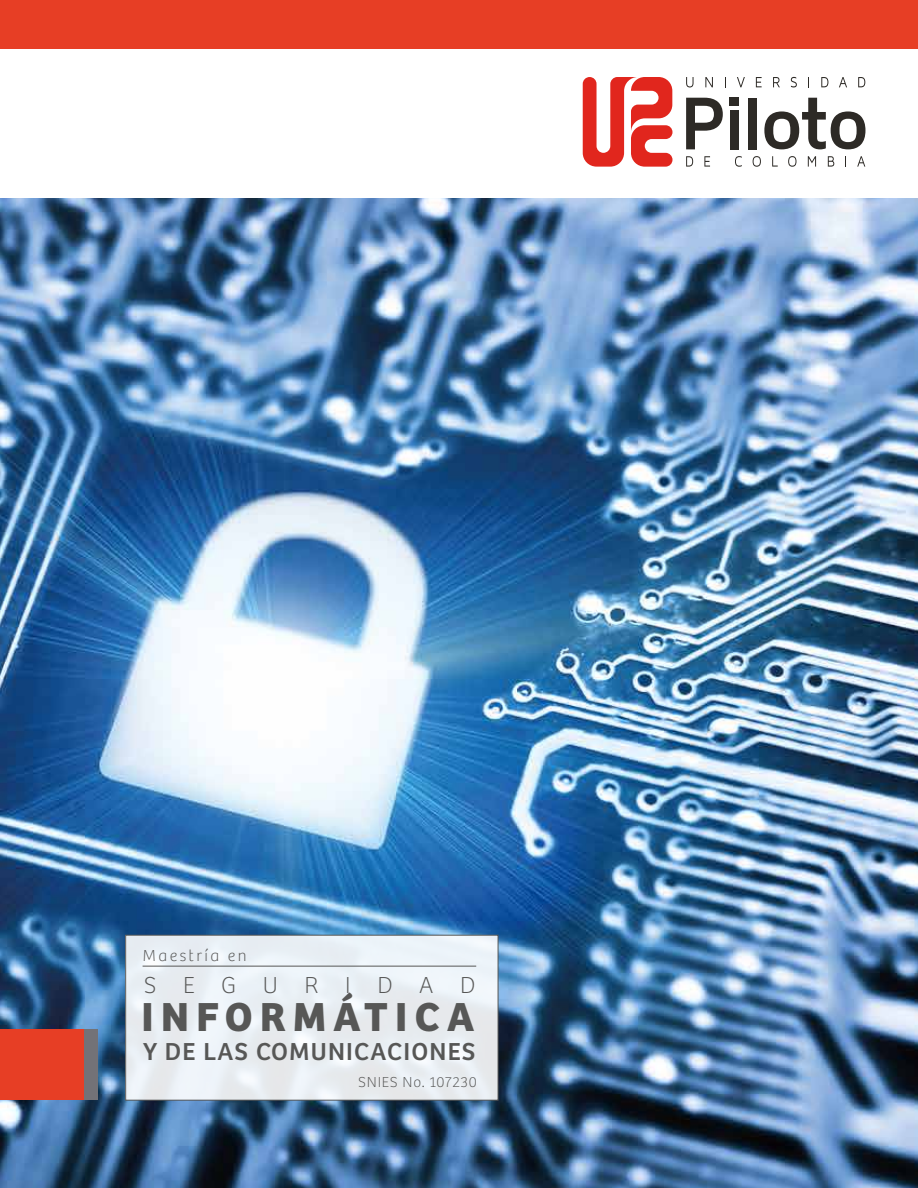
<style>
.page{position:relative;width:918px;height:1188px;background:#e73e25}
.page>*{position:absolute;margin:0;border:0;box-sizing:border-box;transform-origin:0 0}
.t1{font:700 42px "Bree";letter-spacing:.175em;color:#575756}
.t2{font:25.5px "Bree";letter-spacing:.05em;color:#575756}
.t3{font:100 24px "Bree";letter-spacing:1.115em;color:#575756}
.t4{font:100 16.5px "Bree";letter-spacing:.15em;color:#575756}
.t5{font:100 15px "Bree";letter-spacing:.05em;color:#575756}
</style>
<div class="page">
<img style="left:0;top:198px;width:918px;height:990px">
<div style="left:0;top:49px;width:918px;height:149px;background:#fff"></div>
<svg style="left:583px;top:77px;width:89px;height:90px"></svg>
<svg style="left:686px;top:98px;width:37px;height:51px"></svg>
<svg style="left:686px;top:156px;width:7px;height:11px"></svg>
<svg style="left:704px;top:156px;width:6px;height:11px"></svg>
<svg style="left:735px;top:156px;width:7px;height:11px"></svg>
<svg style="left:753px;top:156px;width:8px;height:11px"></svg>
<svg style="left:772px;top:156px;width:6px;height:11px"></svg>
<svg style="left:788px;top:156px;width:8px;height:11px"></svg>
<svg style="left:808px;top:156px;width:8px;height:11px"></svg>
<svg style="left:828px;top:156px;width:6px;height:11px"></svg>
<svg style="left:857px;top:156px;width:8px;height:11px"></svg>
<svg style="left:686px;top:77px;width:8px;height:10px"></svg>
<svg style="left:705px;top:77px;width:8px;height:10px"></svg>
<svg style="left:737px;top:77px;width:8px;height:10px"></svg>
<svg style="left:756px;top:77px;width:6px;height:10px"></svg>
<svg style="left:773px;top:77px;width:7px;height:10px"></svg>
<svg style="left:791px;top:77px;width:6px;height:10px"></svg>
<svg style="left:821px;top:77px;width:7px;height:10px"></svg>
<svg style="left:839px;top:77px;width:8px;height:10px"></svg>
<svg style="left:858px;top:77px;width:7px;height:10px"></svg>
<div style="left:730px;top:110px;width:9px;height:39px;background:#2d2a26"></div>
<div style="left:748px;top:98px;width:9px;height:51px;background:#2d2a26"></div>
<svg style="left:764px;top:98px;width:101px;height:51px"></svg>
<div style="left:730px;top:98px;width:9px;height:8px;background:#2d2a26"></div>
<div style="left:84px;top:1029px;width:13px;height:71px;background:#737277"></div>
<div style="left:0;top:1029px;width:84px;height:71px;background:#e73e25"></div>
<div style="left:126px;top:935px;width:372px;height:165px;background:#e8eef3"></div>
<div style="left:125px;top:935px;width:373px;height:166px;border:1px solid #575756"></div>
<hr style="left:143px;top:966px;width:333px;height:1px;background:#575756">
<p class="t4" style="left:143px;top:946px;width:105px">Maestría en</p>
<p class="t3" style="left:144px;top:971px;width:333px">SEGURIDAD</p>
<h1 class="t1" style="left:142px;top:991px;width:334px">INFORMÁTICA</h1>
<p class="t2" style="left:143px;top:1036px;width:334px">Y DE LAS COMUNICACIONES</p>
<p class="t5" style="left:358px;top:1074px;width:120px">SNIES No. 107230</p>
</div>
